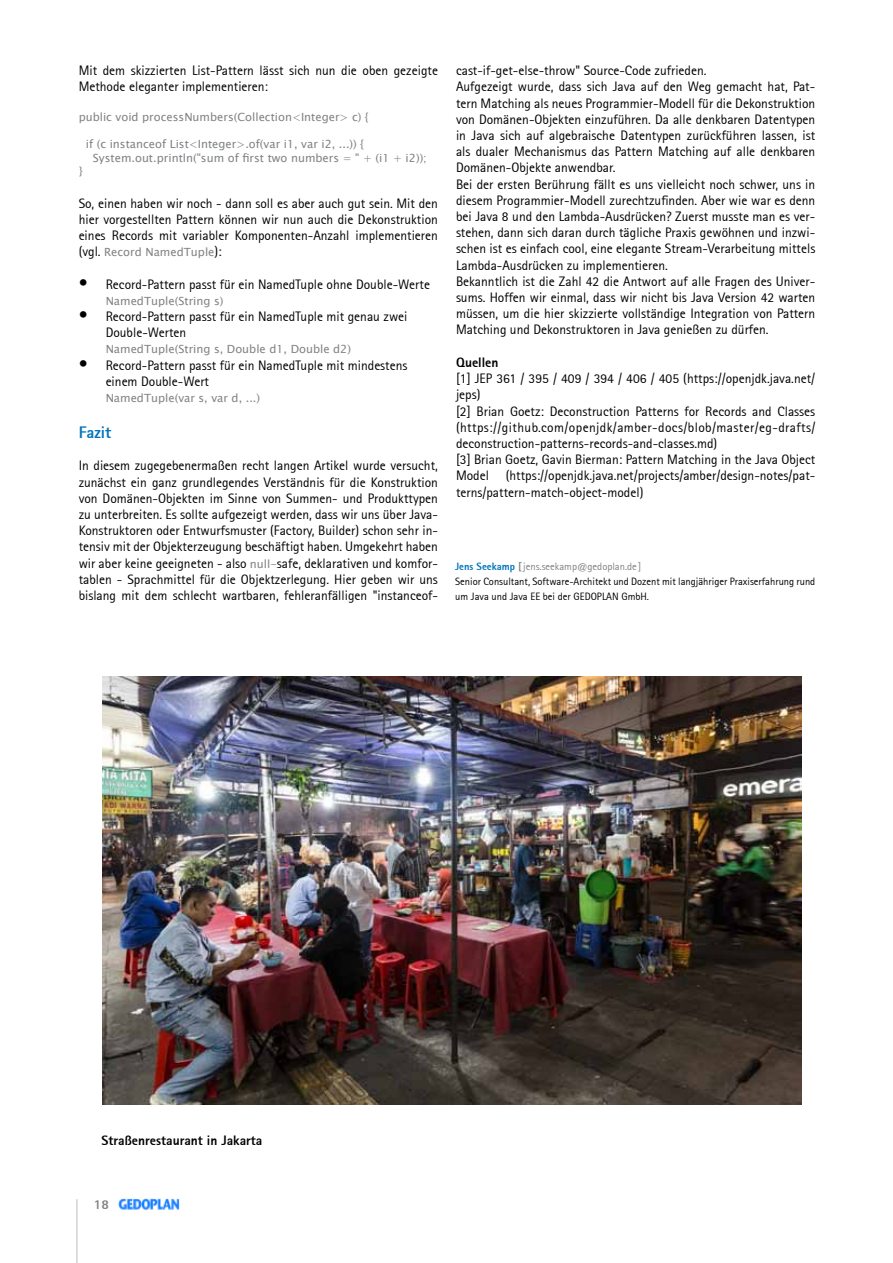
<style>
.page{position:relative;width:893px;height:1263px;background:#fff}
.page>*{position:absolute;margin:0;border:0;box-sizing:border-box;transform-origin:0 0}
.t1{font:700 16.5px "Rotis Sans Serif";color:#0074bc}
.t2{font:13.5px/16.2px "Rotis Sans Serif";color:#000}
.t3{font:700 13.5px "Rotis Sans Serif";color:#000}
.t4{font:700 13.5px "Rotis Sans Serif";color:#808285}
.t5{font:11.25px/13.5px "Lucida Sans Unicode";color:#808285}
.t6{font:10.5px/15px "Rotis Sans Serif";color:#000}
.s1{font-family:"Rotis Sans Serif";font-size:13.5px;color:#000}
.s2{font-size:18px}
.s3{font-family:"Lucida Sans Unicode";font-size:11.25px;color:#808285}
.s4{font-weight:700;color:#0074bc}
.s5{font-weight:700;color:#808285}
.s6{color:#808285}
</style>
<div class="page">
<hr style="left:77px;top:1199px;width:1px;height:64px;background:#bcbec0">
<img style="left:118px;top:1198px;width:62px;height:12px">
<img style="left:102px;top:676px;width:699px;height:428px">
<p class="t2" style="left:79px;top:63px;width:361px">Mit dem skizzierten List-Pattern lässt sich nun die oben gezeigte<br>Methode eleganter implementieren:</p>
<p class="t5" style="left:79px;top:110px;width:292px">public void processNumbers(Collection&lt;Integer&gt; c) {</p>
<p class="t5" style="left:93px;top:137px;width:335px;text-indent:-7px">if (c instanceof List&lt;Integer&gt;.of(var i1, var i2, ...)) {<br>System.out.println("sum of first two numbers = " + (i1 + i2));</p>
<p class="t5" style="left:79px;top:164px;width:5px">}</p>
<p class="t2" style="left:79px;top:195px;width:361px;text-align:justify">So, einen haben wir noch - dann soll es aber auch gut sein. Mit den hier vorgestellten Pattern können wir nun auch die Dekonstruktion eines Records mit variabler Komponenten-Anzahl implementieren</p>
<p class="t5" style="left:79px;top:245px;width:145px"><span class="s1">(vgl.</span> Record NamedTuple<span class="s1">):</span></p>
<p class="t2" style="left:79px;top:276px;width:353px"><span class="s2">•</span> Record-Pattern passt für ein NamedTuple ohne Double-Werte</p>
<p class="t5" style="left:106px;top:294px;width:119px">NamedTuple(String s)</p>
<p class="t2" style="left:106px;top:308px;width:303px;text-indent:-27px"><span class="s2">•</span> Record-Pattern passt für ein NamedTuple mit genau zwei<br>Double-Werten</p>
<p class="t5" style="left:106px;top:343px;width:247px">NamedTuple(String s, Double d1, Double d2)</p>
<p class="t2" style="left:106px;top:357px;width:303px;text-indent:-27px"><span class="s2">•</span> Record-Pattern passt für ein NamedTuple mit mindestens einem Double-Wert</p>
<p class="t5" style="left:106px;top:391px;width:156px">NamedTuple(var s, var d, ...)</p>
<p class="t1" style="left:79px;top:422px;width:34px">Fazit</p>
<p class="t2" style="left:79px;top:458px;width:361px;text-align:justify">In diesem zugegebenermaßen recht langen Artikel wurde versucht, zunächst ein ganz grundlegendes Verständnis für die Konstruktion von Domänen-Objekten im Sinne von Summen- und Produkttypen zu unterbreiten. Es sollte aufgezeigt werden, dass wir uns über Java-Konstruktoren oder Entwurfsmuster (Factory, Builder) schon sehr in&shy;tensiv mit der Objekterzeugung beschäftigt haben. Umgekehrt haben wir aber keine geeigneten - also <span class="s3">null-</span>safe, deklarativen und komfor&shy;tablen - Sprachmittel für die Objektzerlegung. Hier geben wir uns bislang mit dem schlecht wartbaren, fehleranfälligen "instanceof-</p>
<p class="t2" style="left:456px;top:62px;width:361px">cast-if-get-else-throw" Source-Code zufrieden.<br>Aufgezeigt wurde, dass sich Java auf den Weg gemacht hat, Pat&shy;tern Matching als neues Programmier-Modell für die Dekonstruktion von Domänen-Objekten einzuführen. Da alle denkbaren Datentypen in Java sich auf algebraische Datentypen zurückführen lassen, ist als dualer Mechanismus das Pattern Matching auf alle denkbaren Domänen-Objekte anwendbar.<br>Bei der ersten Berührung fällt es uns vielleicht noch schwer, uns in diesem Programmier-Modell zurechtzufinden. Aber wie war es denn bei Java 8 und den Lambda-Ausdrücken? Zuerst musste man es ver&shy;stehen, dann sich daran durch tägliche Praxis gewöhnen und inzwi&shy;schen ist es einfach cool, eine elegante Stream-Verarbeitung mittels Lambda-Ausdrücken zu implementieren.<br>Bekanntlich ist die Zahl 42 die Antwort auf alle Fragen des Univer&shy;sums. Hoffen wir einmal, dass wir nicht bis Java Version 42 warten müssen, um die hier skizzierte vollständige Integration von Pattern Matching und Dekonstruktoren in Java genießen zu dürfen.</p>
<p class="t3" style="left:456px;top:354px;width:44px">Quellen</p>
<p class="t2" style="left:456px;top:370px;width:361px">[1] JEP 361 / 395 / 409 / 394 / 406 / 405 (https://openjdk.java.net/ jeps)<br>[2] Brian Goetz: Deconstruction Patterns for Records and Classes (https://github.com/openjdk/amber-docs/blob/master/eg-drafts/ deconstruction-patterns-records-and-classes.md)<br>[3] Brian Goetz, Gavin Bierman: Pattern Matching in the Java Object Model (https://openjdk.java.net/projects/amber/design-notes/pat&shy;terns/pattern-match-object-model)</p>
<p class="t6" style="left:455px;top:559px;width:362px"><span class="s4">Jens Seekamp</span> <span class="s5">[</span><span class="s6">jens.seekamp@gedoplan.de ]<br></span>Senior Consultant, Software-Architekt und Dozent mit langjähriger Praxiserfahrung rund um Java und Java EE bei der GEDOPLAN GmbH.</p>
<p class="t3" style="left:101px;top:1132px;width:162px">Straßenrestaurant in Jakarta</p>
<p class="t4" style="left:94px;top:1195px;width:17px">18</p>
</div>
